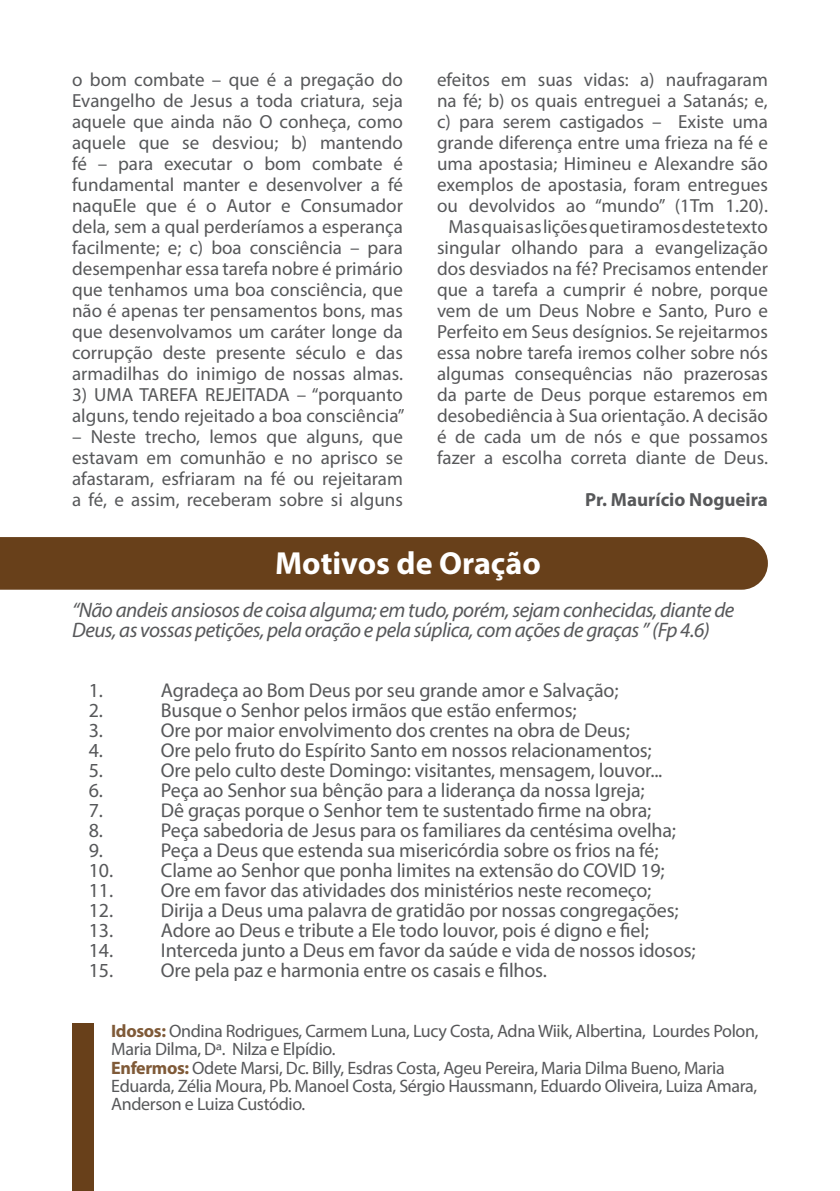
<style>
.page{position:relative;width:840px;height:1191px;background:#fff}
.page>*{position:absolute;margin:0;border:0;box-sizing:border-box;transform-origin:0 0}
.t1{font:700 32px "Myriad Pro";color:#fff}
.t2{font:italic 21px/20px "Myriad Pro";letter-spacing:-.025em;color:#57585a}
.t3{font:20px "Myriad Pro";letter-spacing:-.01em;color:#57585a}
.t4{font:19px/21px "Myriad Pro";color:#57585a;text-align:justify}
.t5{font:700 19px "Myriad Pro";color:#57585a}
.t6{font:18px/18px "Myriad Pro";letter-spacing:-.02em;color:#57585a}
.s1{font-weight:700;color:#7f5a38}
</style>
<div class="page">
<div style="left:0;top:537px;width:767px;height:52px;background:#68401a"></div>
<div style="left:72px;top:1024px;width:22px;height:167px;background:#68401a"></div>
<p class="t4" style="left:72px;top:69px;width:332px">o bom combate – que é a pregação do Evangelho de Jesus a toda criatura, seja aquele que ainda não O conheça, como aquele que se desviou; b) mantendo fé – para executar o bom combate é fundamental manter e desenvolver a fé naquEle que é o Autor e Consumador dela, sem a qual perderíamos a esperança facilmente; e; c) boa consciência – para desempenhar essa tarefa nobre é primário que tenhamos uma boa consciência, que não é apenas ter pensamentos bons, mas que desenvolvamos um caráter longe da corrupção deste presente século e das armadilhas do inimigo de nossas almas.</p>
<p class="t4" style="left:72px;top:384px;width:334px">3) UMA TAREFA REJEITADA – “porquanto alguns, tendo rejeitado a boa consciência”</p>
<p class="t4" style="left:72px;top:426px;width:332px">– Neste trecho, lemos que alguns, que estavam em comunhão e no aprisco se afastaram, esfriaram na fé ou rejeitaram a fé, e assim, receberam sobre si alguns</p>
<p class="t4" style="left:437px;top:69px;width:332px">efeitos em suas vidas: a) naufragaram na fé; b) os quais entreguei a Satanás; e, c) para serem castigados – Existe uma grande diferença entre uma frieza na fé e uma apostasia; Himineu e Alexandre são exemplos de apostasia, foram entregues ou devolvidos ao “mundo” (1Tm 1.20).</p>
<p class="t4" style="left:437px;top:216px;width:332px;text-align:center">Mas quais as lições que tiramos deste texto singular olhando para a evangelização dos desviados na fé? Precisamos entender que a tarefa a cumprir é nobre, porque vem de um Deus Nobre e Santo, Puro e Perfeito em Seus desígnios. Se rejeitarmos essa nobre tarefa iremos colher sobre nós algumas consequências não prazerosas da parte de Deus porque estaremos em desobediência à Sua orientação. A decisão é de cada um de nós e que possamos fazer a escolha correta diante de Deus.</p>
<p class="t5" style="left:585px;top:487px;width:184px">Pr. Maurício Nogueira</p>
<p class="t1" style="left:275px;top:543px;width:267px">Motivos de Oração</p>
<p class="t2" style="left:72px;top:599px;width:663px">“Não andeis ansiosos de coisa alguma; em tudo, porém, sejam conhecidas, diante de<br>Deus, as vossas petições, pela oração e pela súplica, com ações de graças ” (Fp 4.6)</p>
<p class="t3" style="left:89px;top:677px;width:16px">1.</p>
<p class="t3" style="left:161px;top:677px;width:458px">Agradeça ao Bom Deus por seu grande amor e Salvação;</p>
<p class="t3" style="left:89px;top:697px;width:16px">2.</p>
<p class="t3" style="left:161px;top:697px;width:417px">Busque o Senhor pelos irmãos que estão enfermos;</p>
<p class="t3" style="left:89px;top:717px;width:16px">3.</p>
<p class="t3" style="left:161px;top:717px;width:470px">Ore por maior envolvimento dos crentes na obra de Deus;</p>
<p class="t3" style="left:89px;top:737px;width:16px">4.</p>
<p class="t3" style="left:161px;top:737px;width:492px">Ore pelo fruto do Espírito Santo em nossos relacionamentos;</p>
<p class="t3" style="left:89px;top:757px;width:16px">5.</p>
<p class="t3" style="left:161px;top:757px;width:502px">Ore pelo culto deste Domingo: visitantes, mensagem, louvor...</p>
<p class="t3" style="left:89px;top:777px;width:16px">6.</p>
<p class="t3" style="left:161px;top:777px;width:485px">Peça ao Senhor sua bênção para a liderança da nossa Igreja;</p>
<p class="t3" style="left:89px;top:797px;width:16px">7.</p>
<p class="t3" style="left:161px;top:797px;width:491px">Dê graças porque o Senhor tem te sustentado firme na obra;</p>
<p class="t3" style="left:89px;top:817px;width:16px">8.</p>
<p class="t3" style="left:161px;top:817px;width:516px">Peça sabedoria de Jesus para os familiares da centésima ovelha;</p>
<p class="t3" style="left:89px;top:837px;width:16px">9.</p>
<p class="t3" style="left:161px;top:837px;width:498px">Peça a Deus que estenda sua misericórdia sobre os frios na fé;</p>
<p class="t3" style="left:89px;top:857px;width:577px">10. Clame ao Senhor que ponha limites na extensão do COVID 19;</p>
<p class="t3" style="left:89px;top:877px;width:563px">11. Ore em favor das atividades dos ministérios neste recomeço;</p>
<p class="t3" style="left:89px;top:897px;width:591px">12. Dirija a Deus uma palavra de gratidão por nossas congregações;</p>
<p class="t3" style="left:89px;top:917px;width:561px">13. Adore ao Deus e tribute a Ele todo louvor, pois é digno e fiel;</p>
<p class="t3" style="left:89px;top:937px;width:608px">14. Interceda junto a Deus em favor da saúde e vida de nossos idosos;</p>
<p class="t3" style="left:89px;top:957px;width:459px">15. Ore pela paz e harmonia entre os casais e filhos.</p>
<p class="t6" style="left:111px;top:1022px;width:648px"><span class="s1">Idosos:</span> Ondina Rodrigues, Carmem Luna, Lucy Costa, Adna Wiik, Albertina, Lourdes Polon,<br>Maria Dilma, Dª. Nilza e Elpídio.</p>
<p class="t6" style="left:111px;top:1058px;width:647px"><span class="s1">Enfermos:</span> Odete Marsi, Dc. Billy, Esdras Costa, Ageu Pereira, Maria Dilma Bueno, Maria<br>Eduarda, Zélia Moura, Pb. Manoel Costa, Sérgio Haussmann, Eduardo Oliveira, Luiza Amara,<br>Anderson e Luiza Custódio.</p>
</div>
